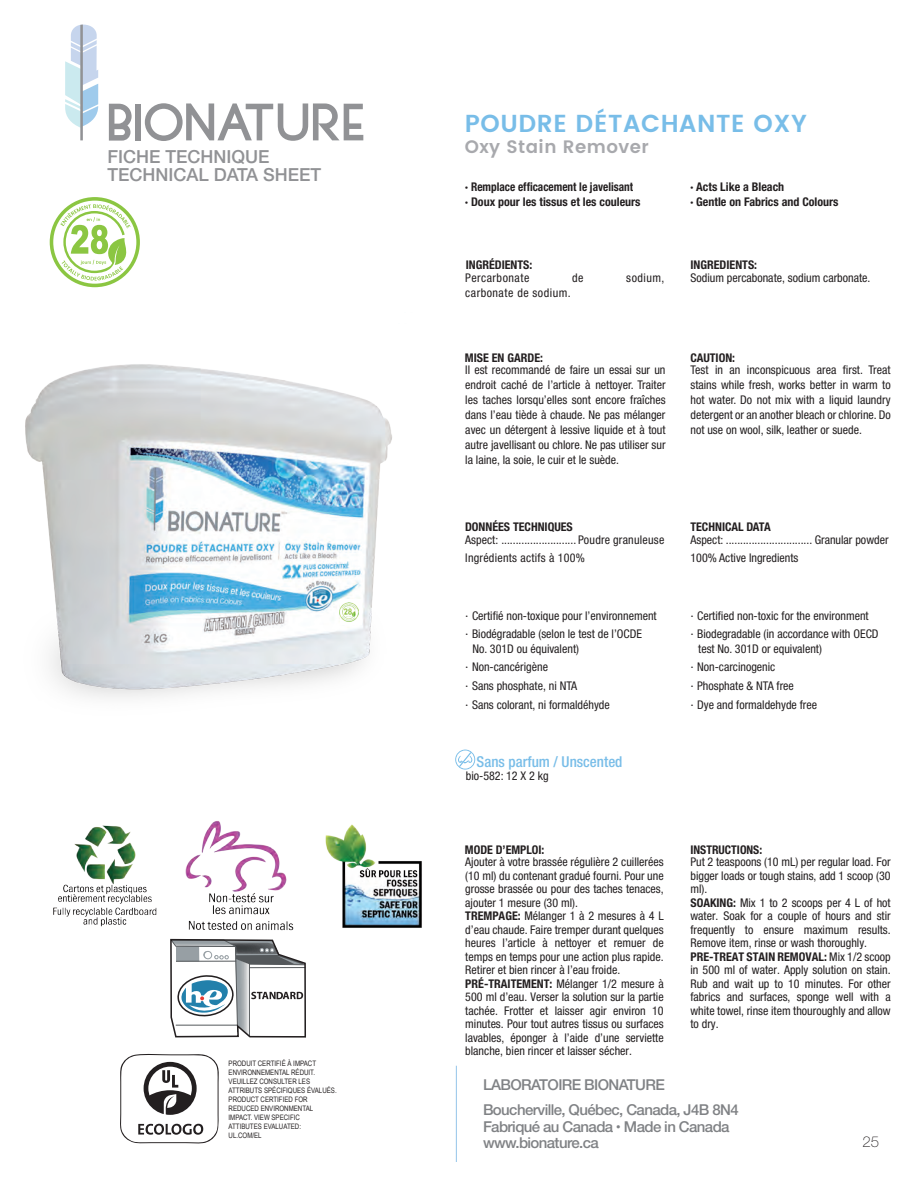
<style>
.page{position:relative;width:912px;height:1188px;background:#fff}
.page>*{position:absolute;margin:0;border:0;box-sizing:border-box;transform-origin:0 0}
.t1{font:600 24.6px "Poppins";letter-spacing:.025em;color:#78bde8}
.t2{font:500 18px/18px "Helvetica Neue LT Std";color:#919295}
.t3{font:600 18px "Poppins";letter-spacing:.025em;color:#a8a9ad}
.t4{font:500 15px/25px "Helvetica Neue LT Std";letter-spacing:-.04em;color:#808285}
.t5{font:500 condensed 15px "Helvetica Neue LT Std";color:#78bde8}
.t6{font:100 15px "Helvetica Neue LT Std";color:#231f20}
.t7{font:condensed 12px/13.5px "Helvetica Neue LT Std";color:#231f20}
.t8{font:700 condensed 12px/15px "Helvetica Neue LT Std";color:#231f20}
.t9{font:condensed 12px/18px "Helvetica Neue LT Std";letter-spacing:.02em;color:#231f20}
.t10{font:condensed 12px "Helvetica Neue LT Std";letter-spacing:.04em;color:#231f20}
.t11{font:7.5px/9px "Arial Narrow";color:#231f20}
.s1{font-stretch:normal}
.s2{font-weight:700}
.s3{font-size:9px}
</style>
<div class="page">
<svg style="left:65px;top:24px;width:33px;height:104px"></svg>
<hr style="left:80px;top:25px;width:3px;height:115px;background:#919295">
<svg style="left:109px;top:104px;width:22px;height:37px"></svg>
<div style="left:135px;top:104px;width:6px;height:37px;background:#919295"></div>
<svg style="left:145px;top:103px;width:218px;height:38px"></svg>
<hr style="left:455px;top:1066px;width:2px;height:96px;background:#9fcbec">
<svg style="left:50px;top:197px;width:90px;height:90px"></svg>
<img style="left:25px;top:364px;width:367px;height:334px">
<svg style="left:455px;top:750px;width:20px;height:20px"></svg>
<svg style="left:170px;top:938px;width:136px;height:100px"></svg>
<img style="left:53px;top:825px;width:104px;height:102px">
<img style="left:185px;top:821px;width:109px;height:110px">
<img style="left:325px;top:824px;width:97px;height:104px">
<svg style="left:120px;top:1053px;width:99px;height:91px"></svg>
<div style="left:340px;top:599px;width:21px;height:26px;background:#fff"></div>
<img style="left:340px;top:603px;width:18px;height:18px">
<h2 class="t2" style="left:107px;top:147px;width:215px">FICHE TECHNIQUE<br>TECHNICAL DATA SHEET</h2>
<p class="t11" style="left:228px;top:1059px;width:110px">PRODUIT CERTIFIÉ À IMPACT<br>ENVIRONNEMENTAL RÉDUIT.<br>VEUILLEZ CONSULTER LES<br>ATTRIBUTS SPÉCIFIQUES ÉVALUÉS.<br>PRODUCT CERTIFIED FOR<br>REDUCED ENVIRONMENTAL<br>IMPACT. VIEW SPECIFIC<br>ATTIBUTES EVALUATED:<br>UL.COM/EL</p>
<h1 class="t1" style="left:464px;top:105px;width:344px">POUDRE DÉTACHANTE OXY</h1>
<h2 class="t3" style="left:464px;top:134px;width:185px">Oxy Stain Remover</h2>
<p class="t8" style="left:465px;top:179px;width:177px">∙ Remplace efficacement le javelisant<br>∙ Doux pour les tissus et les couleurs</p>
<p class="t8" style="left:690px;top:179px;width:150px">∙ Acts Like a Bleach<br>∙ Gentle on Fabrics and Colours</p>
<p class="t8" style="left:465px;top:257px;width:68px">INGRÉDIENTS:</p>
<p class="t8" style="left:690px;top:257px;width:68px">INGREDIENTS:</p>
<p class="t10" style="left:465px;top:271px;width:66px">Percarbonate</p>
<p class="t7" style="left:572px;top:271px;width:13px">de</p>
<p class="t7" style="left:626px;top:271px;width:40px">sodium,</p>
<p class="t10" style="left:465px;top:286px;width:107px">carbonate de sodium.</p>
<p class="t7" style="left:690px;top:271px;width:181px">Sodium percabonate, sodium carbonate.</p>
<p class="t8" style="left:465px;top:350px;width:79px">MISE EN GARDE:</p>
<p class="t8" style="left:690px;top:350px;width:46px">CAUTION:</p>
<p class="t7" style="left:465px;top:362px;width:202px;line-height:15px;text-align:justify">Il est recommandé de faire un essai sur un endroit caché de l’article à nettoyer. Traiter les taches lorsqu’elles sont encore fraîches dans l’eau tiède à chaude. Ne pas mélanger avec un détergent à lessive liquide et à tout autre javellisant ou chlore. Ne pas utiliser sur la laine, la soie, le cuir et le suède.</p>
<p class="t7" style="left:690px;top:362px;width:202px;line-height:15px;text-align:justify">Test in an inconspicuous area first. Treat stains while fresh, works better in warm to hot water. Do not mix with a liquid laundry detergent or an another bleach or chlorine. Do not use on wool, silk, leather or suede.</p>
<p class="t8" style="left:465px;top:519px;width:109px">DONNÉES TECHNIQUES</p>
<p class="t8" style="left:690px;top:519px;width:82px">TECHNICAL DATA</p>
<p class="t9" style="left:465px;top:531px;width:200px">Aspect: .......................... Poudre granuleuse<br>Ingrédients actifs à 100%</p>
<p class="t7" style="left:465px;top:606px;width:193px;line-height:18.6px"><span class="s1">∙</span> Certifié non-toxique pour l’environnement <span class="s1">∙</span> Biodégradable (selon le test de l’OCDE</p>
<p class="t7" style="left:465px;top:639px;width:146px;line-height:18.6px;text-indent:7px">No. 301D ou équivalent)<br><span class="s1">∙</span> Non-cancérigène<br><span class="s1">∙</span> Sans phosphate, ni NTA<br><span class="s1">∙</span> Sans colorant, ni formaldéhyde</p>
<p class="t5" style="left:476px;top:752px;width:147px">Sans parfum / Unscented</p>
<p class="t7" style="left:465px;top:769px;width:84px">bio-582: 12 X 2 kg</p>
<p class="t7" style="left:690px;top:531px;width:199px;line-height:18px">Aspect: .............................. Granular powder<br>100% Active Ingredients</p>
<p class="t7" style="left:690px;top:606px;width:189px;line-height:18.6px"><span class="s1">∙</span> Certified non-toxic for the environment<br><span class="s1">∙</span> Biodegradable (in accordance with OECD</p>
<p class="t7" style="left:690px;top:639px;width:133px;line-height:18.6px;text-indent:8px">test No. 301D or equivalent) <span class="s1">∙</span> Non-carcinogenic<br><span class="s1">∙</span> Phosphate &amp; NTA free<br><span class="s1">∙</span> Dye and formaldehyde free</p>
<p class="t8" style="left:465px;top:842px;width:81px">MODE D’EMPLOI:</p>
<p class="t8" style="left:690px;top:842px;width:73px">INSTRUCTIONS:</p>
<p class="t7" style="left:465px;top:855px;width:200px">Ajouter à votre brassée régulière 2 cuillerées (10 ml) du contenant gradué fourni. Pour une grosse brassée ou pour des taches tenaces, ajouter 1 mesure (30 ml).<br><span class="s2">TREMPAGE:</span> Mélanger 1 à 2 mesures à 4 L d’eau chaude. Faire tremper durant quelques heures l’article à nettoyer et remuer de temps en temps pour une action plus rapide.<br>Retirer et bien rincer à l’eau froide.<br><span class="s2">PRÉ-TRAITEMENT:</span> Mélanger 1/2 mesure à 500 ml d’eau. Verser la solution sur la partie tachée. Frotter et laisser agir environ 10 minutes. Pour tout autres tissus ou surfaces lavables, éponger à l’aide d’une serviette blanche, bien rincer et laisser sécher.</p>
<p class="t7" style="left:690px;top:855px;width:202px">Put 2 teaspoons (10 mL) per regular load. For bigger loads or tough stains, add 1 scoop (30 ml).<br><span class="s2">SOAKING:</span> Mix 1 to 2 scoops per 4 L of hot water. Soak for a couple of hours and stir frequently to ensure maximum results.<br>Remove item, rinse or wash thoroughly.<br><span class="s2">PRE-TREAT STAIN REMOVAL:</span> Mix 1/2 scoop in 500 ml of water. Apply solution on stain.<br>Rub and wait up to 10 minutes. For other fabrics and surfaces, sponge well with a white towel, rinse item thouroughly and allow to dry.</p>
<p class="t4" style="left:483px;top:1072px;width:257px">LABORATOIRE BIONATURE<br>Boucherville, Québec, Canada, J4B 8N4</p>
<p class="t4" style="left:483px;top:1118px;width:248px;line-height:16.5px">Fabriqué au Canada <span class="s3">•</span> Made in Canada www.bionature.ca</p>
<p class="t6" style="left:862px;top:1133px;width:18px">25</p>
</div>
